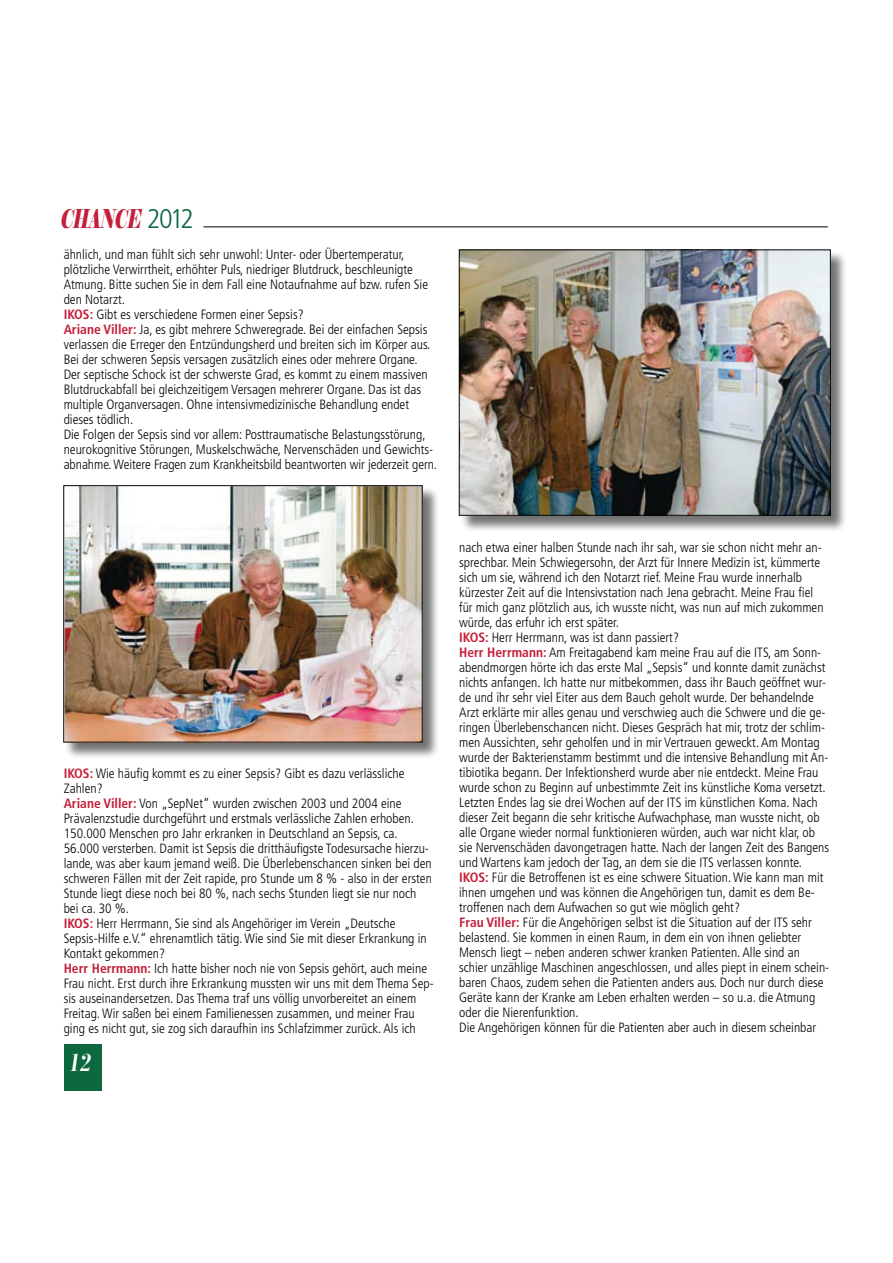
<style>
.page{position:relative;width:893px;height:1263px;background:#fff}
.page>*{position:absolute;margin:0;border:0;box-sizing:border-box;transform-origin:0 0}
.t1{font:italic 700 27px "Bodoni MT Condensed";color:#fff}
.t2{font:italic 25.8px "Elephant";color:#c41f3a;scale:.63 1}
.t3{font:300 condensed 13.5px/15px "Frutiger";color:#040503}
.s1{font-family:"Frutiger";font-weight:300;font-style:normal;font-stretch:condensed;font-size:27px;color:#0d6840}
.s2{font-weight:700;color:#c41f3a}
</style>
<div class="page">
<hr style="left:203px;top:226px;width:625px;height:1px;background:#040503">
<div style="left:64px;top:1044px;width:37px;height:47px;background:#0d6840"></div>
<img style="left:66px;top:488px;width:371px;height:269px">
<img style="left:65px;top:487px;width:356px;height:254px">
<div style="left:63px;top:485px;width:360px;height:258px;border:1px solid #040503"></div>
<img style="left:462px;top:253px;width:383px;height:277px">
<img style="left:461px;top:251px;width:368px;height:263px">
<div style="left:459px;top:249px;width:372px;height:267px;border:1px solid #040503"></div>
<h2 class="t2" style="left:59px;top:203px;width:215px">CHANCE <span class="s1">2 0 1 2</span></h2>
<p class="t3" style="left:64px;top:248px;width:375px">ähnlich, und man fühlt sich sehr unwohl: Unter- oder Übertemperatur, plötzliche Verwirrtheit, erhöhter Puls, niedriger Blutdruck, beschleunigte Atmung. Bitte suchen Sie in dem Fall eine Notaufnahme auf bzw. rufen Sie den Notarzt.<br><span class="s2">IKOS:</span> Gibt es verschiedene Formen einer Sepsis?<br><span class="s2">Ariane Viller:</span> Ja, es gibt mehrere Schweregrade. Bei der einfachen Sepsis verlassen die Erreger den Entzündungsherd und breiten sich im Körper aus.<br>Bei der schweren Sepsis versagen zusätzlich eines oder mehrere Organe.<br>Der septische Schock ist der schwerste Grad, es kommt zu einem massiven Blutdruckabfall bei gleichzeitigem Versagen mehrerer Organe. Das ist das multiple Organversagen. Ohne intensivmedizinische Behandlung endet dieses tödlich.<br>Die Folgen der Sepsis sind vor allem: Posttraumatische Belastungsstörung, neurokognitive Störungen, Muskelschwäche, Nervenschäden und Gewichts&shy;abnahme. Weitere Fragen zum Krankheitsbild beantworten wir jederzeit gern.</p>
<p class="t3" style="left:64px;top:767px;width:371px"><span class="s2">IKOS:</span> Wie häufig kommt es zu einer Sepsis? Gibt es dazu verlässliche Zahlen?<br><span class="s2">Ariane Viller:</span> Von „SepNet“ wurden zwischen 2003 und 2004 eine Prävalenzstudie durchgeführt und erstmals verlässliche Zahlen erhoben.<br>150.000 Menschen pro Jahr erkranken in Deutschland an Sepsis, ca.<br>56.000 versterben. Damit ist Sepsis die dritthäufigste Todesursache hierzu&shy;lande, was aber kaum jemand weiß. Die Überlebenschancen sinken bei den schweren Fällen mit der Zeit rapide, pro Stunde um 8 % - also in der ersten Stunde liegt diese noch bei 80 %, nach sechs Stunden liegt sie nur noch bei ca. 30 %.<br><span class="s2">IKOS:</span> Herr Herrmann, Sie sind als Angehöriger im Verein „Deutsche Sepsis-Hilfe e.V.“ ehrenamtlich tätig. Wie sind Sie mit dieser Erkrankung in Kontakt gekommen?<br><span class="s2">Herr Herrmann:</span> Ich hatte bisher noch nie von Sepsis gehört, auch meine Frau nicht. Erst durch ihre Erkrankung mussten wir uns mit dem Thema Sep&shy;sis auseinandersetzen. Das Thema traf uns völlig unvorbereitet an einem Freitag. Wir saßen bei einem Familienessen zusammen, und meiner Frau ging es nicht gut, sie zog sich daraufhin ins Schlafzimmer zurück. Als ich</p>
<h1 class="t1" style="left:69px;top:1046px;width:23px">12</h1>
<p class="t3" style="left:459px;top:541px;width:371px">nach etwa einer halben Stunde nach ihr sah, war sie schon nicht mehr an&shy;sprechbar. Mein Schwiegersohn, der Arzt für Innere Medizin ist, kümmerte sich um sie, während ich den Notarzt rief. Meine Frau wurde innerhalb kürzester Zeit auf die Intensivstation nach Jena gebracht. Meine Frau fiel für mich ganz plötzlich aus, ich wusste nicht, was nun auf mich zukommen würde, das erfuhr ich erst später.<br><span class="s2">IKOS:</span> Herr Herrmann, was ist dann passiert?<br><span class="s2">Herr Herrmann:</span> Am Freitagabend kam meine Frau auf die ITS, am Sonn&shy;abendmorgen hörte ich das erste Mal „Sepsis“ und konnte damit zunächst nichts anfangen. Ich hatte nur mitbekommen, dass ihr Bauch geöffnet wur&shy;de und ihr sehr viel Eiter aus dem Bauch geholt wurde. Der behandelnde Arzt erklärte mir alles genau und verschwieg auch die Schwere und die ge&shy;ringen Überlebenschancen nicht. Dieses Gespräch hat mir, trotz der schlim&shy;men Aussichten, sehr geholfen und in mir Vertrauen geweckt. Am Montag wurde der Bakterienstamm bestimmt und die intensive Behandlung mit An&shy;tibiotika begann. Der Infektionsherd wurde aber nie entdeckt. Meine Frau wurde schon zu Beginn auf unbestimmte Zeit ins künstliche Koma versetzt.<br>Letzten Endes lag sie drei Wochen auf der ITS im künstlichen Koma. Nach dieser Zeit begann die sehr kritische Aufwachphase, man wusste nicht, ob alle Organe wieder normal funktionieren würden, auch war nicht klar, ob sie Nervenschäden davongetragen hatte. Nach der langen Zeit des Bangens und Wartens kam jedoch der Tag, an dem sie die ITS verlassen konnte.<br><span class="s2">IKOS:</span> Für die Betroffenen ist es eine schwere Situation. Wie kann man mit ihnen umgehen und was können die Angehörigen tun, damit es dem Be&shy;troffenen nach dem Aufwachen so gut wie möglich geht?<br><span class="s2">Frau Viller:</span> Für die Angehörigen selbst ist die Situation auf der ITS sehr belastend. Sie kommen in einen Raum, in dem ein von ihnen geliebter Mensch liegt – neben anderen schwer kranken Patienten. Alle sind an schier unzählige Maschinen angeschlossen, und alles piept in einem schein&shy;baren Chaos, zudem sehen die Patienten anders aus. Doch nur durch diese Geräte kann der Kranke am Leben erhalten werden – so u.a. die Atmung oder die Nierenfunktion.<br>Die Angehörigen können für die Patienten aber auch in diesem scheinbar</p>
</div>
